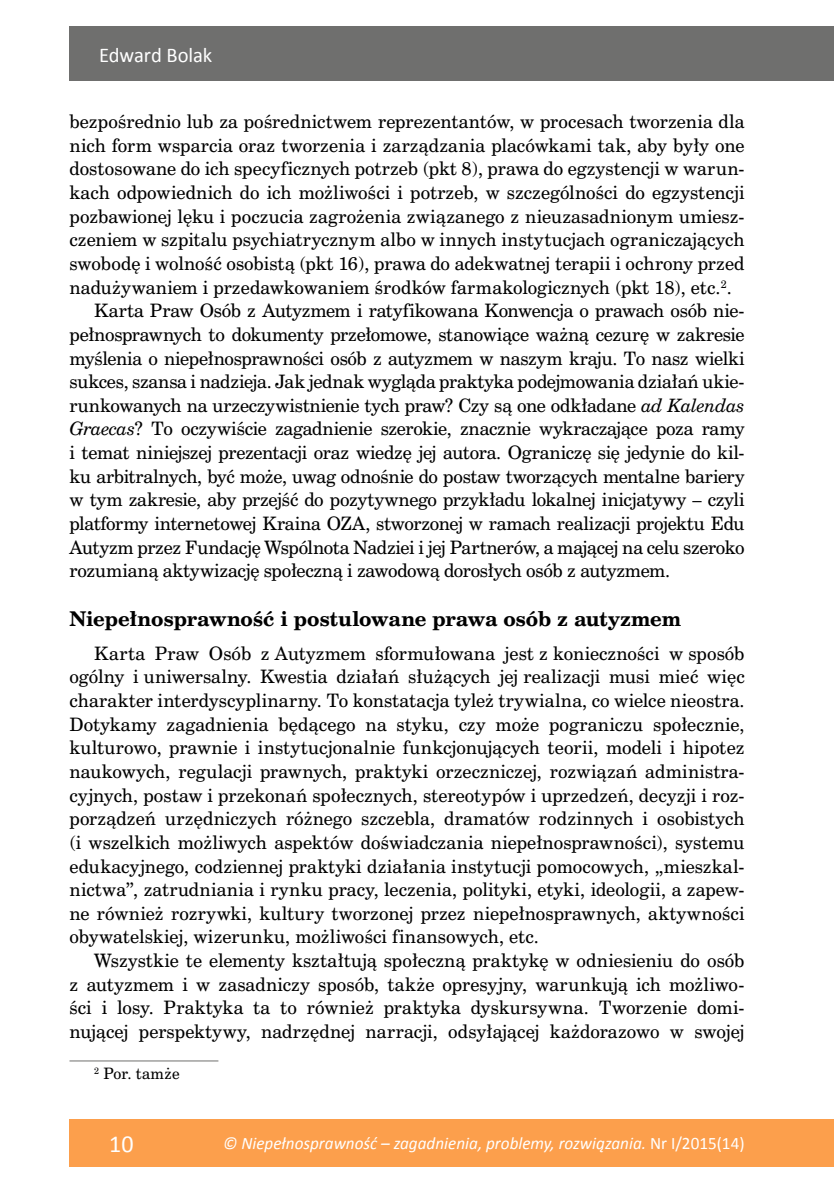
<style>
.page{position:relative;width:834px;height:1191px;background:#fff}
.page>*{position:absolute;margin:0;border:0;box-sizing:border-box;transform-origin:0 0}
.t1{font:24.5px "Calibri";color:#fff}
.t2{font:21px "Calibri";letter-spacing:-.005em;color:#fff}
.t3{font:700 19.25px "Cent Schbook PL";color:#000}
.t4{font:17.5px/23.6px "Cent Schbook PL";letter-spacing:-.01em;color:#000;text-align:justify}
.t5{font:italic 17.5px "Calibri";color:#fff}
.t6{font:14.88px "Cent Schbook PL";letter-spacing:.015em;color:#000}
.s1{font-style:italic}
.s2{font-style:normal}
</style>
<div class="page">
<div style="left:69px;top:1119px;width:764px;height:47px;background:#fc9f4c"></div>
<hr style="left:833px;top:1119px;width:1px;height:47px;background:#fc9f4c">
<div style="left:69px;top:26px;width:764px;height:55px;background:#6f6f6e"></div>
<hr style="left:833px;top:26px;width:1px;height:55px;background:#6f6f6e">
<hr style="left:69px;top:1060px;width:149px;height:1px;background:#6f6f6e">
<p class="t2" style="left:99px;top:40px;width:114px">Edward Bolak</p>
<p class="t4" style="left:69px;top:110px;width:676px">bezpośrednio lub za pośrednictwem reprezentantów, w procesach tworzenia dla</p>
<p class="t4" style="left:69px;top:133px;width:676px">nich form wsparcia oraz tworzenia i zarządzania placówkami tak, aby były one</p>
<p class="t4" style="left:69px;top:157px;width:676px">dostosowane do ich specyficznych potrzeb (pkt 8), prawa do egzystencji w warun-</p>
<p class="t4" style="left:69px;top:180px;width:676px">kach odpowiednich do ich możliwości i potrzeb, w szczególności do egzystencji</p>
<p class="t4" style="left:69px;top:204px;width:676px">pozbawionej lęku i poczucia zagrożenia związanego z nieuzasadnionym umiesz-</p>
<p class="t4" style="left:69px;top:228px;width:676px">czeniem w szpitalu psychiatrycznym albo w innych instytucjach ograniczających</p>
<p class="t4" style="left:69px;top:251px;width:676px">swobodę i wolność osobistą (pkt 16), prawa do adekwatnej terapii i ochrony przed</p>
<p class="t4" style="left:69px;top:275px;width:664px">nadużywaniem i przedawkowaniem środków farmakologicznych (pkt 18), etc.<sup>2</sup>.</p>
<p class="t4" style="left:94px;top:299px;width:651px">Karta Praw Osób z Autyzmem i ratyfikowana Konwencja o prawach osób nie-</p>
<p class="t4" style="left:69px;top:322px;width:676px">pełnosprawnych to dokumenty przełomowe, stanowiące ważną cezurę w zakresie</p>
<p class="t4" style="left:69px;top:346px;width:676px">myślenia o niepełnosprawności osób z autyzmem w naszym kraju. To nasz wielki</p>
<p class="t4" style="left:69px;top:369px;width:676px">sukces, szansa i nadzieja. Jak jednak wygląda praktyka podejmowania działań ukie-</p>
<p class="t4" style="left:69px;top:393px;width:676px">runkowanych na urzeczywistnienie tych praw? Czy są one odkładane <span class="s1">ad Kalendas</span></p>
<p class="t4" style="left:69px;top:417px;width:676px"><span class="s1">Graecas</span>? To oczywiście zagadnienie szerokie, znacznie wykraczające poza ramy</p>
<p class="t4" style="left:69px;top:440px;width:676px">i temat niniejszej prezentacji oraz wiedzę jej autora. Ograniczę się jedynie do kil-</p>
<p class="t4" style="left:69px;top:464px;width:676px">ku arbitralnych, być może, uwag odnośnie do postaw tworzących mentalne bariery</p>
<p class="t4" style="left:69px;top:488px;width:676px">w tym zakresie, aby przejść do pozytywnego przykładu lokalnej inicjatywy – czyli</p>
<p class="t4" style="left:69px;top:511px;width:676px">platformy internetowej Kraina OZA, stworzonej w ramach realizacji projektu Edu</p>
<p class="t4" style="left:69px;top:535px;width:676px">Autyzm przez Fundację Wspólnota Nadziei i jej Partnerów, a mającej na celu szeroko</p>
<p class="t4" style="left:69px;top:558px;width:602px">rozumianą aktywizację społeczną i zawodową dorosłych osób z autyzmem.</p>
<p class="t3" style="left:69px;top:606px;width:613px">Niepełnosprawność i postulowane prawa osób z autyzmem</p>
<p class="t4" style="left:69px;top:641px;width:676px;text-indent:25px">Karta Praw Osób z Autyzmem sformułowana jest z konieczności w sposób ogólny i uniwersalny. Kwestia działań służących jej realizacji musi mieć więc charakter interdyscyplinarny. To konstatacja tyleż trywialna, co wielce nieostra.<br>Dotykamy zagadnienia będącego na styku, czy może pograniczu społecznie, kulturowo, prawnie i instytucjonalnie funkcjonujących teorii, modeli i hipotez naukowych, regulacji prawnych, praktyki orzeczniczej, rozwiązań administra&shy;cyjnych, postaw i przekonań społecznych, stereotypów i uprzedzeń, decyzji i roz&shy;porządzeń urzędniczych różnego szczebla, dramatów rodzinnych i osobistych (i wszelkich możliwych aspektów doświadczania niepełnosprawności), systemu edukacyjnego, codziennej praktyki działania instytucji pomocowych, „mieszkal&shy;nictwa”, zatrudniania i rynku pracy, leczenia, polityki, etyki, ideologii, a zapew&shy;ne również rozrywki, kultury tworzonej przez niepełnosprawnych, aktywności obywatelskiej, wizerunku, możliwości finansowych, etc.</p>
<p class="t4" style="left:69px;top:948px;width:676px;text-indent:25px">Wszystkie te elementy kształtują społeczną praktykę w odniesieniu do osób z autyzmem i w zasadniczy sposób, także opresyjny, warunkują ich możliwo&shy;ści i losy. Praktyka ta to również praktyka dyskursywna. Tworzenie domi&shy;nującej perspektywy, nadrzędnej narracji, odsyłającej każdorazowo w swojej</p>
<p class="t6" style="left:94px;top:1064px;width:87px"><sup>2</sup> Por. tamże</p>
<h1 class="t1" style="left:109px;top:1126px;width:26px">10</h1>
<p class="t5" style="left:223px;top:1131px;width:523px">© Niepełnosprawność – zagadnienia, problemy, rozwiązania. <span class="s2">Nr I/2015(14)</span></p>
</div>
